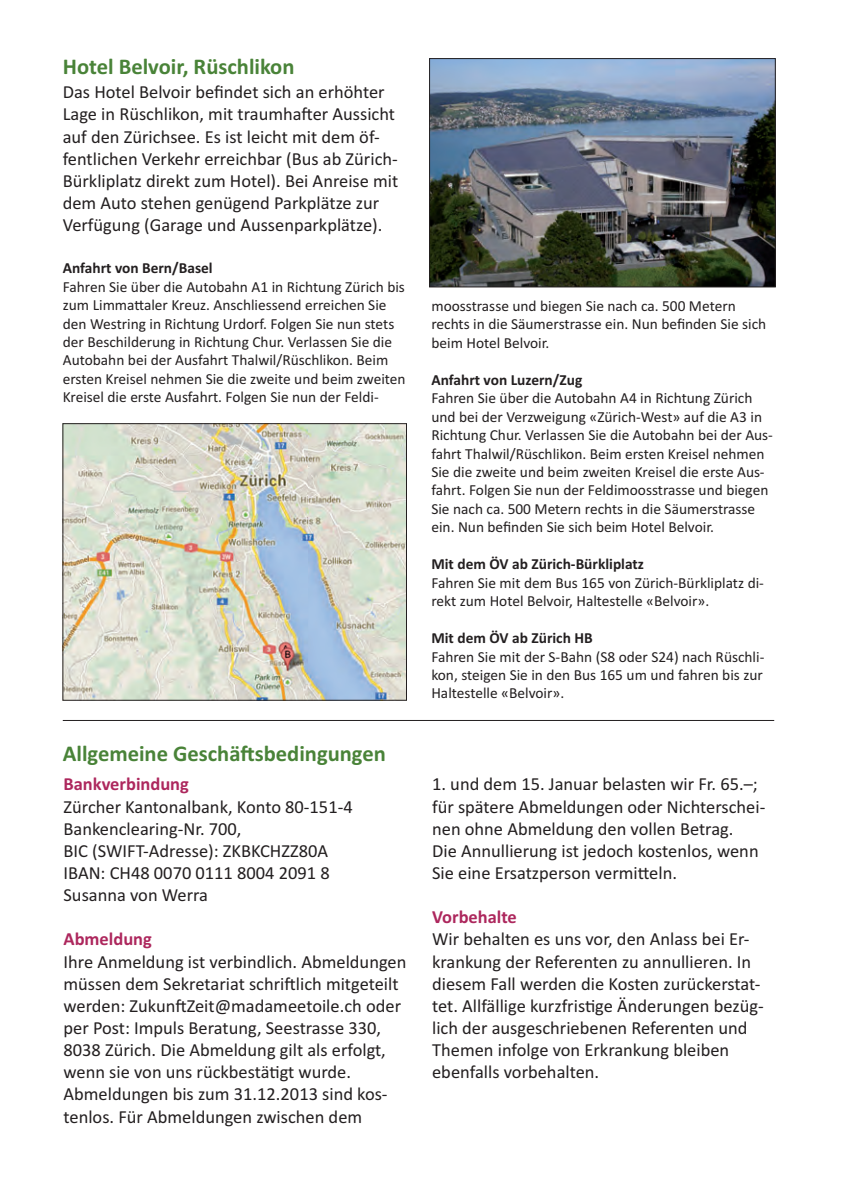
<style>
.page{position:relative;width:849px;height:1187px;background:#fff}
.page>*{position:absolute;margin:0;border:0;box-sizing:border-box;transform-origin:0 0}
.t1{font:700 22.6px "Calibri";color:#498338}
.t2{font:18.4px/22.2px "Calibri";color:#231f20}
.t3{font:700 18.4px "Calibri";color:#ad275d}
.t4{font:15.4px/18.4px "Calibri";color:#231f20}
.t5{font:700 15.4px "Calibri";color:#231f20}
</style>
<div class="page">
<hr style="left:63px;top:720px;width:711px;height:1px;background:#231f20">
<img style="left:431px;top:60px;width:342px;height:225px">
<div style="left:429px;top:58px;width:346px;height:229px;border:1px solid #231f20"></div>
<img style="left:65px;top:425px;width:339px;height:273px">
<p class="t1" style="left:63px;top:59px;width:233px">Hotel Belvoir, Rüschlikon</p>
<p class="t2" style="left:63px;top:83px;width:337px">Das Hotel Belvoir befindet sich an erhöhter Lage in Rüschlikon, mit traumhafter Aussicht auf den Zürichsee. Es ist leicht mit dem öf&shy;fentlichen Verkehr erreichbar (Bus ab Zürich-Bürkliplatz direkt zum Hotel). Bei Anreise mit dem Auto stehen genügend Parkplätze zur Verfügung (Garage und Aussenparkplätze).</p>
<p class="t5" style="left:63px;top:263px;width:151px">Anfahrt von Bern/Basel</p>
<p class="t4" style="left:63px;top:278px;width:344px">Fahren Sie über die Autobahn A1 in Richtung Zürich bis zum Limmattaler Kreuz. Anschliessend erreichen Sie den Westring in Richtung Urdorf. Folgen Sie nun stets der Beschilderung in Richtung Chur. Verlassen Sie die Autobahn bei der Ausfahrt Thalwil/Rüschlikon. Beim ersten Kreisel nehmen Sie die zweite und beim zweiten Kreisel die erste Ausfahrt. Folgen Sie nun der Feldi-</p>
<p class="t1" style="left:63px;top:745px;width:324px">Allgemeine Geschäftsbedingungen</p>
<p class="t3" style="left:63px;top:778px;width:127px">Bankverbindung</p>
<p class="t2" style="left:63px;top:797px;width:291px">Zürcher Kantonalbank, Konto 80-151-4<br>Bankenclearing-Nr. 700,<br>BIC (SWIFT-Adresse): ZKBKCHZZ80A<br>IBAN: CH48 0070 0111 8004 2091 8<br>Susanna von Werra</p>
<p class="t3" style="left:63px;top:933px;width:90px">Abmeldung</p>
<p class="t2" style="left:63px;top:952px;width:344px">Ihre Anmeldung ist verbindlich. Abmeldungen müssen dem Sekretariat schriftlich mitgeteilt werden: ZukunftZeit@madameetoile.ch oder per Post: Impuls Beratung, Seestrasse 330, 8038 Zürich. Die Abmeldung gilt als erfolgt, wenn sie von uns rückbestätigt wurde.<br>Abmeldungen bis zum 31.12.2013 sind kos&shy;tenlos. Für Abmeldungen zwischen dem</p>
<p class="t4" style="left:431px;top:298px;width:336px">moosstrasse und biegen Sie nach ca. 500 Metern rechts in die Säumerstrasse ein. Nun befinden Sie sich beim Hotel Belvoir.</p>
<p class="t5" style="left:431px;top:374px;width:152px">Anfahrt von Luzern/Zug</p>
<p class="t4" style="left:431px;top:390px;width:343px">Fahren Sie über die Autobahn A4 in Richtung Zürich und bei der Verzweigung «Zürich-West» auf die A3 in Richtung Chur. Verlassen Sie die Autobahn bei der Aus&shy;fahrt Thalwil/Rüschlikon. Beim ersten Kreisel nehmen Sie die zweite und beim zweiten Kreisel die erste Aus&shy;fahrt. Folgen Sie nun der Feldimoosstrasse und biegen Sie nach ca. 500 Metern rechts in die Säumerstrasse ein. Nun befinden Sie sich beim Hotel Belvoir.</p>
<p class="t5" style="left:431px;top:559px;width:214px">Mit dem ÖV ab Zürich-Bürkliplatz</p>
<p class="t4" style="left:431px;top:574px;width:334px">Fahren Sie mit dem Bus 165 von Zürich-Bürkliplatz di&shy;rekt zum Hotel Belvoir, Haltestelle «Belvoir».</p>
<p class="t5" style="left:431px;top:632px;width:163px">Mit dem ÖV ab Zürich HB</p>
<p class="t4" style="left:431px;top:648px;width:334px;text-align:justify">Fahren Sie mit der S-Bahn (S8 oder S24) nach Rüschli&shy;kon, steigen Sie in den Bus 165 um und fahren bis zur Haltestelle «Belvoir».</p>
<p class="t2" style="left:432px;top:774px;width:335px">1. und dem 15. Januar belasten wir Fr. 65.–; für spätere Abmeldungen oder Nichterschei&shy;nen ohne Abmeldung den vollen Betrag.<br>Die Annullierung ist jedoch kostenlos, wenn Sie eine Ersatzperson vermitteln.</p>
<p class="t3" style="left:432px;top:911px;width:86px">Vorbehalte</p>
<p class="t2" style="left:432px;top:929px;width:333px">Wir behalten es uns vor, den Anlass bei Er&shy;krankung der Referenten zu annullieren. In diesem Fall werden die Kosten zurückerstat&shy;tet. Allfällige kurzfristige Änderungen bezüg&shy;lich der ausgeschriebenen Referenten und Themen infolge von Erkrankung bleiben ebenfalls vorbehalten.</p>
</div>
